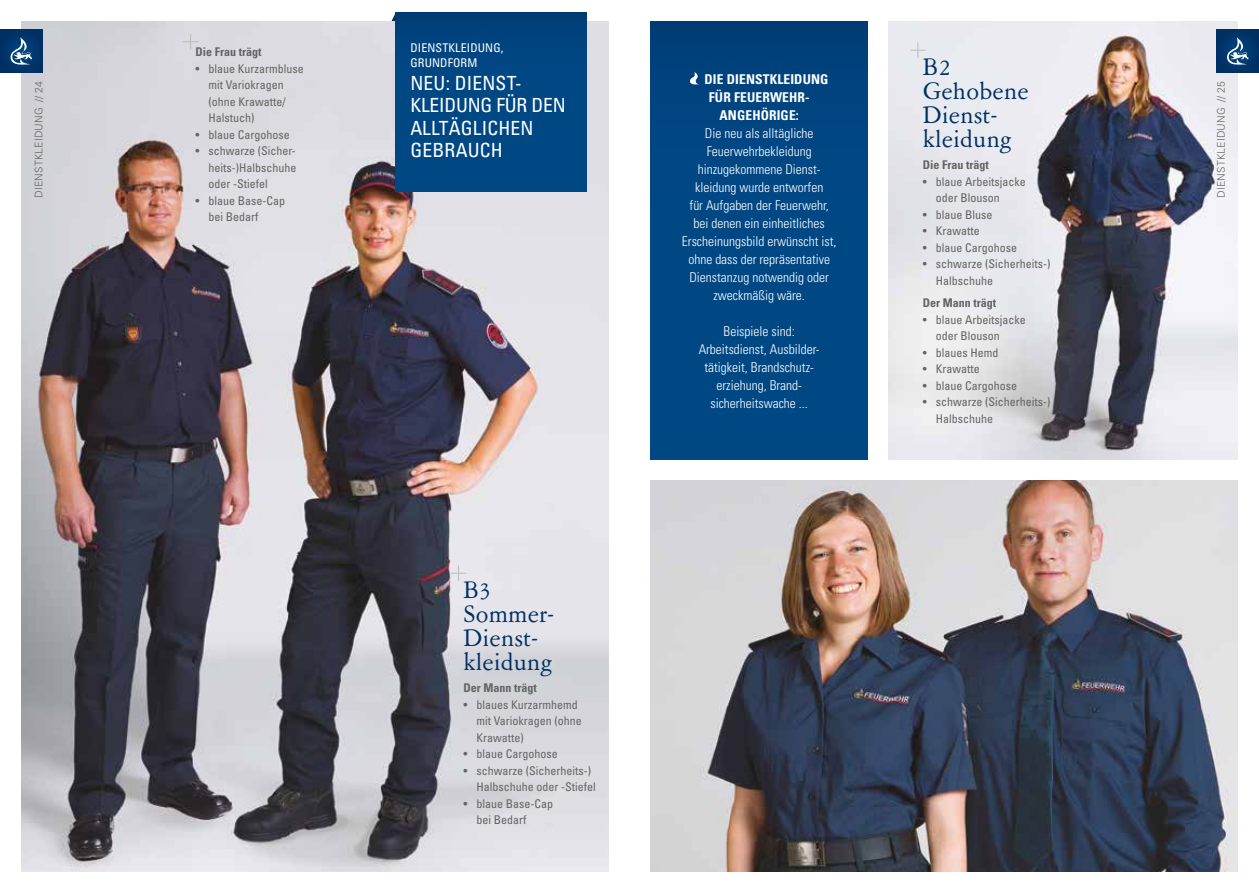
<style>
.page{position:relative;width:1259px;height:893px;background:#fff}
.page>*{position:absolute;margin:0;border:0;box-sizing:border-box;transform-origin:0 0}
.t1{font:27px/24px "Garamont Amst SB";letter-spacing:.01em;color:#003063}
.t2{font:condensed 19.5px/22.5px "Univers";letter-spacing:.01em;color:#fff}
.t3{font:300 condensed 13.5px/18px "Univers";color:#fff;text-align:center}
.t4{font:700 condensed 13.5px "Univers";letter-spacing:.01em;color:#fff}
.t5{font:condensed 12px/16.5px "Univers";color:#646363}
.t6{font:700 condensed 12px "Univers";color:#646363}
.t7{font:condensed 12px/15px "Univers";letter-spacing:.01em;color:#fff}
.t8{font:300 10.5px "Univers";letter-spacing:.01em;color:#646363}
</style>
<div class="page">
<img style="left:889px;top:21px;width:348px;height:438px">
<div style="left:1216px;top:30px;width:43px;height:42px;background:#003267"></div>
<svg style="left:1227px;top:37px;width:21px;height:28px"></svg>
<img style="left:21px;top:21px;width:587px;height:851px">
<div style="left:0;top:30px;width:43px;height:42px;background:#003267"></div>
<svg style="left:11px;top:37px;width:21px;height:28px"></svg>
<img style="left:651px;top:480px;width:586px;height:392px">
<div style="left:651px;top:21px;width:216px;height:438px;background:#004884"></div>
<svg style="left:690px;top:72px;width:9px;height:13px"></svg>
<div style="left:395px;top:13px;width:192px;height:178px;background:#004884"></div>
<svg style="left:910px;top:43px;width:15px;height:15px"></svg>
<svg style="left:451px;top:566px;width:15px;height:15px"></svg>
<svg style="left:183px;top:34px;width:15px;height:15px"></svg>
<p class="t7" style="left:410px;top:40px;width:95px">DIENSTKLEIDUNG,<br>GRUNDFORM</p>
<h2 class="t2" style="left:410px;top:71px;width:157px">NEU: DIENST-<br>KLEIDUNG FÜR DEN<br>ALLTÄGLICHEN<br>GEBRAUCH</h2>
<p class="t6" style="left:196px;top:45px;width:67px">Die Frau trägt</p>
<p class="t5" style="left:208px;top:60px;width:97px;text-indent:-13px">• blaue Kurzarmbluse mit Variokragen (ohne Krawatte/<br>Halstuch)</p>
<p class="t5" style="left:196px;top:126px;width:96px">• blaue Cargohose</p>
<p class="t5" style="left:208px;top:143px;width:89px;text-align:justify;text-indent:-13px">• schwarze (Sicher&shy;heits-)Halbschuhe oder -Stiefel</p>
<p class="t5" style="left:208px;top:192px;width:78px;text-indent:-13px">• blaue Base-Cap bei Bedarf</p>
<h1 class="t1" style="left:923px;top:56px;width:107px">B2<br>Gehobene<br>Dienst&shy;kleidung</h1>
<p class="t6" style="left:923px;top:158px;width:67px">Die Frau trägt</p>
<p class="t5" style="left:935px;top:173px;width:91px;text-indent:-13px">• blaue Arbeitsjacke oder Blouson</p>
<p class="t5" style="left:923px;top:206px;width:71px">• blaue Bluse</p>
<p class="t5" style="left:923px;top:223px;width:58px">• Krawatte</p>
<p class="t5" style="left:923px;top:239px;width:96px">• blaue Cargohose</p>
<p class="t5" style="left:935px;top:256px;width:116px;text-indent:-13px">• schwarze (Sicherheits-)<br>Halbschuhe</p>
<p class="t6" style="left:923px;top:296px;width:75px">Der Mann trägt</p>
<p class="t5" style="left:935px;top:311px;width:91px;text-indent:-13px">• blaue Arbeitsjacke oder Blouson</p>
<p class="t5" style="left:923px;top:344px;width:77px">• blaues Hemd</p>
<p class="t5" style="left:923px;top:361px;width:58px">• Krawatte</p>
<p class="t5" style="left:923px;top:377px;width:96px">• blaue Cargohose</p>
<p class="t5" style="left:935px;top:394px;width:116px;text-indent:-13px">• schwarze (Sicherheits-)<br>Halbschuhe</p>
<p class="t4" style="left:704px;top:71px;width:125px">DIE DIENSTKLEIDUNG</p>
<p class="t4" style="left:709px;top:89px;width:102px">FÜR FEUERWEHR-</p>
<p class="t4" style="left:719px;top:107px;width:81px">ANGEHÖRIGE:</p>
<p class="t3" style="left:682px;top:125px;width:156px">Die neu als alltägliche<br>Feuerwehrbekleidung hinzugekommene Dienst&shy;kleidung wurde entworfen<br>für Aufgaben der Feuerwehr, bei denen ein einheitliches<br>Erscheinungsbild erwünscht ist, ohne dass der repräsentative<br>Dienstanzug notwendig oder zweckmäßig wäre.</p>
<p class="t3" style="left:698px;top:323px;width:122px">Beispiele sind:<br>Arbeitsdienst, Ausbilder&shy;tätigkeit, Brandschutz&shy;erziehung, Brand&shy;sicherheitswache ...</p>
<p class="t8" style="left:32px;top:198px;width:119px;rotate:-90deg">DIENSTKLEIDUNG // 24</p>
<p class="t8" style="left:1214px;top:198px;width:119px;rotate:-90deg">DIENSTKLEIDUNG // 25</p>
<h1 class="t1" style="left:463px;top:579px;width:92px">B3<br>Sommer-<br>Dienst&shy;kleidung</h1>
<p class="t6" style="left:463px;top:681px;width:75px">Der Mann trägt</p>
<p class="t5" style="left:476px;top:696px;width:107px;text-indent:-13px">• blaues Kurzarmhemd mit Variokragen (ohne<br>Krawatte)</p>
<p class="t5" style="left:463px;top:745px;width:96px">• blaue Cargohose</p>
<p class="t5" style="left:476px;top:762px;width:121px;text-indent:-13px">• schwarze (Sicherheits-)<br>Halbschuhe oder -Stiefel</p>
<p class="t5" style="left:476px;top:795px;width:78px;text-indent:-13px">• blaue Base-Cap bei Bedarf</p>
</div>
